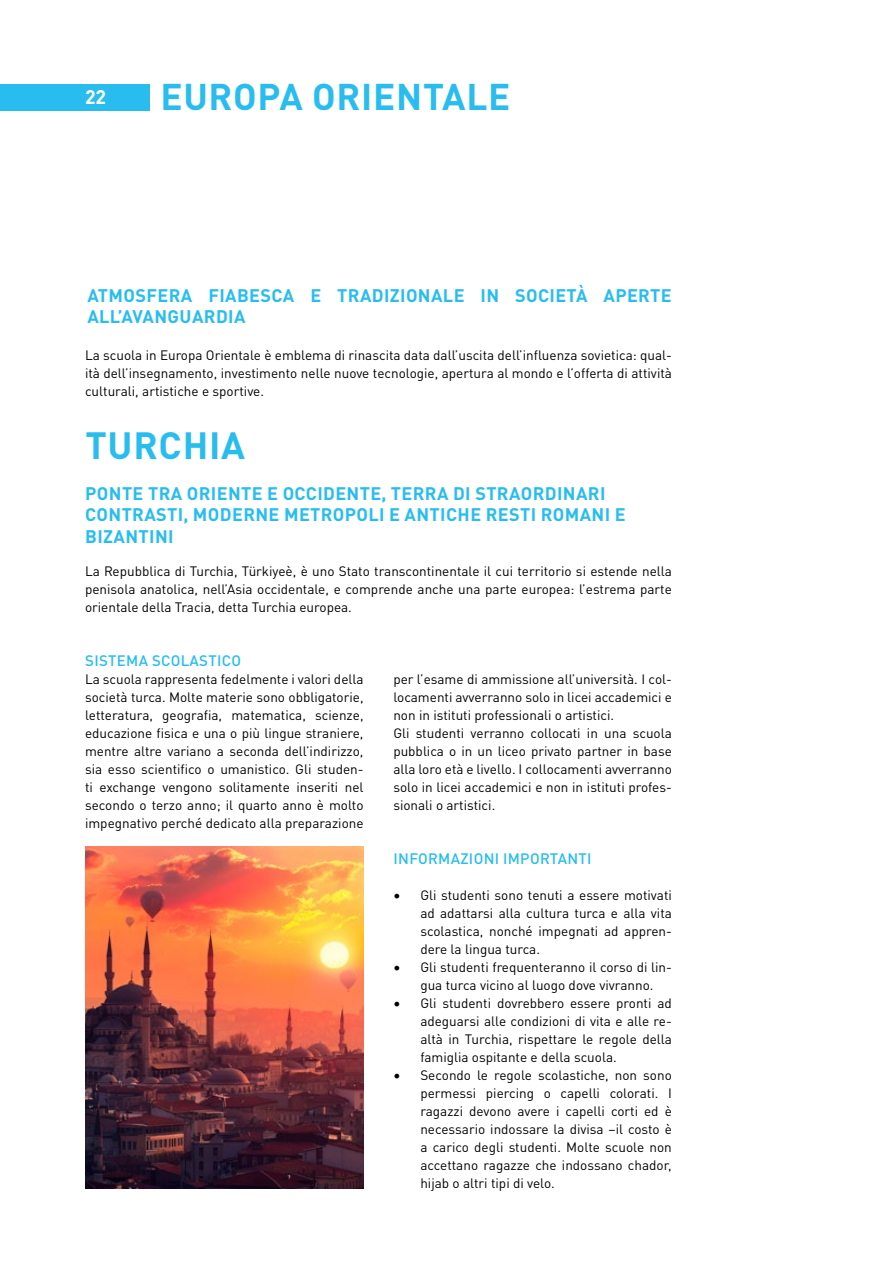
<style>
.page{position:relative;width:893px;height:1263px;background:#fff}
.page>*{position:absolute;margin:0;border:0;box-sizing:border-box;transform-origin:0 0}
.t1{font:700 37.5px "DIN Pro";letter-spacing:.02em;color:#29bdef}
.t2{font:700 36.75px "DIN Pro";letter-spacing:.02em;color:#29bdef}
.t3{font:700 19.5px "DIN Pro";color:#fff}
.t4{font:700 18px/21.6px "DIN Pro";letter-spacing:.02em;color:#29bdef}
.t5{font:500 15px "DIN Pro";letter-spacing:.02em;color:#29bdef}
.t6{font:13.5px/18px "DIN Pro";color:#000;text-align:justify}
.s1{font-family:"Minion Pro";font-size:18px}
</style>
<div class="page">
<div style="left:0;top:84px;width:149px;height:26px;background:#29bdef"></div>
<img style="left:85px;top:846px;width:279px;height:342px">
<h3 class="t3" style="left:85px;top:80px;width:23px">22</h3>
<h2 class="t2" style="left:160px;top:66px;width:352px">EUROPA ORIENTALE</h2>
<h3 class="t4" style="left:87px;top:282px;width:586px">ATMOSFERA FIABESCA E TRADIZIONALE IN SOCIETÀ APERTE<br>ALL’AVANGUARDIA</h3>
<p class="t6" style="left:85px;top:345px;width:588px">La scuola in Europa Orientale è emblema di rinascita data dall’uscita dell’influenza sovietica: qual&shy;ità dell’insegnamento, investimento nelle nuove tecnologie, apertura al mondo e l’offerta di attività culturali, artistiche e sportive.</p>
<h1 class="t1" style="left:85px;top:414px;width:161px">TURCHIA</h1>
<h3 class="t4" style="left:85px;top:480px;width:542px">PONTE TRA ORIENTE E OCCIDENTE, TERRA DI STRAORDINARI<br>CONTRASTI, MODERNE METROPOLI E ANTICHE RESTI ROMANI E<br>BIZANTINI</h3>
<p class="t6" style="left:85px;top:561px;width:588px">La Repubblica di Turchia, Türkiyeè, è uno Stato transcontinentale il cui territorio si estende nella penisola anatolica, nell’Asia occidentale, e comprende anche una parte europea: l’estrema parte orientale della Tracia, detta Turchia europea.</p>
<p class="t5" style="left:85px;top:648px;width:157px">SISTEMA SCOLASTICO</p>
<p class="t6" style="left:85px;top:669px;width:280px">La scuola rappresenta fedelmente i valori della società turca. Molte materie sono obbligatorie, letteratura, geografia, matematica, scienze, educazione fisica e una o più lingue straniere, mentre altre variano a seconda dell’indirizzo, sia esso scientifico o umanistico. Gli studen&shy;ti exchange vengono solitamente inseriti nel secondo o terzo anno; il quarto anno è molto impegnativo perché dedicato alla preparazione</p>
<p class="t6" style="left:393px;top:669px;width:280px;text-align:left">per l’esame di ammissione all’università. I col&shy;locamenti avverranno solo in licei accademici e non in istituti professionali o artistici.<br>Gli studenti verranno collocati in una scuola pubblica o in un liceo privato partner in base alla loro età e livello. I collocamenti avverranno solo in licei accademici e non in istituti profes&shy;sionali o artistici.</p>
<p class="t5" style="left:393px;top:846px;width:200px">INFORMAZIONI IMPORTANTI</p>
<p class="t6" style="left:420px;top:885px;width:253px;text-indent:-27px"><span class="s1">•</span> Gli studenti sono tenuti a essere motivati ad adattarsi alla cultura turca e alla vita scolastica, nonché impegnati ad appren&shy;dere la lingua turca.</p>
<p class="t6" style="left:420px;top:957px;width:253px;text-indent:-27px"><span class="s1">•</span> Gli studenti frequenteranno il corso di lin&shy;gua turca vicino al luogo dove vivranno.</p>
<p class="t6" style="left:420px;top:993px;width:253px;text-indent:-27px"><span class="s1">•</span> Gli studenti dovrebbero essere pronti ad adeguarsi alle condizioni di vita e alle re&shy;altà in Turchia, rispettare le regole della famiglia ospitante e della scuola.</p>
<p class="t6" style="left:420px;top:1065px;width:253px;text-indent:-27px"><span class="s1">•</span> Secondo le regole scolastiche, non sono permessi piercing o capelli colorati. I ragazzi devono avere i capelli corti ed è necessario indossare la divisa –il costo è a carico degli studenti. Molte scuole non accettano ragazze che indossano chador, hijab o altri tipi di velo.</p>
</div>
